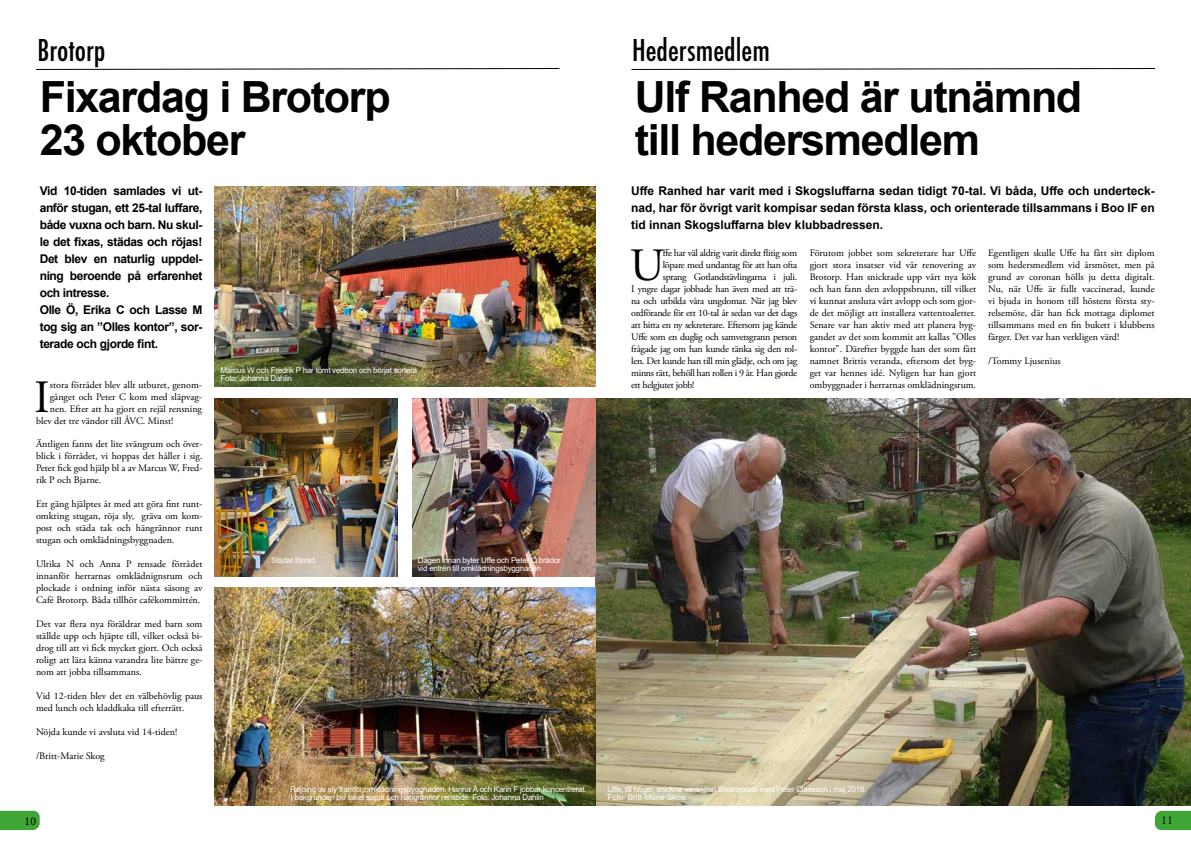
<style>
.page{position:relative;width:1191px;height:842px;background:#fff}
.page>*{position:absolute;margin:0;border:0;box-sizing:border-box;transform-origin:0 0}
.t1{font:46.2px "Adobe Garamond Pro";color:#000}
.t2{font:700 43px/43px "Arial";letter-spacing:-.03em;color:#000}
.t3{font:500 33px "Futura PT Cond";color:#000}
.t4{font:700 12px/17px "Arial";letter-spacing:-.03em;color:#000}
.t5{font:12px "Minion Pro";color:#000}
.t6{font:12px "Adobe Garamond Pro";color:#000}
.t7{font:10px/12px "Adobe Garamond Pro";color:#000;text-align:justify}
.t8{font:10px "Adobe Garamond Pro";letter-spacing:-.03em;color:#000}
.t9{font:8px/8px "Arial";letter-spacing:-.03em;color:#fff}
</style>
<div class="page">
<svg style="left:0;top:811px;width:40px;height:19px"></svg>
<svg style="left:1155px;top:811px;width:36px;height:19px"></svg>
<svg style="left:36px;top:68px;width:524px;height:2px"></svg>
<svg style="left:631px;top:68px;width:524px;height:2px"></svg>
<img style="left:595px;top:398px;width:596px;height:408px">
<img style="left:214px;top:187px;width:381px;height:200px">
<img style="left:214px;top:588px;width:381px;height:218px">
<img style="left:412px;top:398px;width:183px;height:179px">
<img style="left:214px;top:398px;width:184px;height:179px">
<h3 class="t3" style="left:37px;top:31px;width:69px">Brotorp</h3>
<h2 class="t2" style="left:40px;top:76px;width:352px">Fixardag i Brotorp<br>23 oktober</h2>
<p class="t4" style="left:40px;top:183px;width:164px">Vid 10-tiden samlades vi ut&shy;anför stugan, ett 25-tal luffare, både vuxna och barn. Nu skul&shy;le det fixas, städas och röjas!<br>Det blev en naturlig uppdel&shy;ning beroende på erfarenhet och intresse.<br>Olle Ö, Erika C och Lasse M tog sig an ”Olles kontor”, sor&shy;terade och gjorde fint.</p>
<h1 class="t1" style="left:34px;top:370px;width:17px">I</h1>
<p class="t7" style="left:50px;top:379px;width:154px">stora förrådet blev allt utburet, genom-</p>
<p class="t7" style="left:50px;top:391px;width:154px">gånget och Peter C kom med släpvag-</p>
<p class="t7" style="left:50px;top:403px;width:154px">nen. Efter att ha gjort en rejäl rensning</p>
<p class="t7" style="left:36px;top:415px;width:139px">blev det tre vändor till ÅVC. Minst!</p>
<p class="t7" style="left:36px;top:438px;width:168px">Äntligen fanns det lite svängrum och över&shy;blick i förrådet, vi hoppas det håller i sig.<br>Peter fick god hjälp bl a av Marcus W, Fred&shy;rik P och Bjarne.</p>
<p class="t7" style="left:36px;top:498px;width:168px">Ett gäng hjälptes åt med att göra fint runt&shy;omkring stugan, röja sly, gräva om kom&shy;post och städa tak och hängrännor runt stugan och omklädningsbyggnaden.</p>
<p class="t7" style="left:36px;top:558px;width:168px">Ulrika N och Anna P rensade förrådet innanför herrarnas omklädnignsrum och plockade i ordning inför nästa säsong av Café Brotorp. Båda tillhör cafékommittén.</p>
<p class="t7" style="left:36px;top:618px;width:168px">Det var flera nya föräldrar med barn som ställde upp och hjäpte till, vilket också bi&shy;drog till att vi fick mycket gjort. Och också roligt att lära känna varandra lite bättre ge&shy;nom att jobba tillsammans.</p>
<p class="t7" style="left:36px;top:690px;width:168px">Vid 12-tiden blev det en välbehövlig paus med lunch och kladdkaka till efterrätt.</p>
<p class="t7" style="left:36px;top:726px;width:143px">Nöjda kunde vi avsluta vid 14-tiden!</p>
<p class="t7" style="left:36px;top:750px;width:70px">/Britt-Marie Skog</p>
<p class="t9" style="left:220px;top:366px;width:198px">Marcus W och Fredrik P har tömt vedbon och börjat sortera<br>Foto: Johanna Dahlin</p>
<p class="t9" style="left:271px;top:556px;width:45px">Städat förråd</p>
<p class="t9" style="left:418px;top:556px;width:144px">Dagen innan byter Uffe och Peter O brädor vid entrén till omklädningsbyggnaden</p>
<p class="t9" style="left:290px;top:785px;width:297px">Röjning av sly framför omklädningsbyggnaden. Hanna Å och Karin F jobbar koncentrerat.<br>I bakgrunden blir taket sopat och hängrännor rensade. Foto: Johanna Dahlin</p>
<h3 class="t3" style="left:632px;top:31px;width:139px">Hedersmedlem</h3>
<h2 class="t2" style="left:635px;top:76px;width:449px">Ulf Ranhed är utnämnd till hedersmedlem</h2>
<p class="t4" style="left:631px;top:183px;width:525px;text-align:justify">Uffe Ranhed har varit med i Skogsluffarna sedan tidigt 70-tal. Vi båda, Uffe och underteck&shy;nad, har för övrigt varit kompisar sedan första klass, och orienterade tillsammans i Boo IF en tid innan Skogsluffarna blev klubbadressen.</p>
<h1 class="t1" style="left:629px;top:238px;width:36px">U</h1>
<p class="t8" style="left:663px;top:247px;width:136px">ffe har väl aldrig varit direkt flitig som</p>
<p class="t7" style="left:809px;top:247px;width:168px">Förutom jobbet som sekreterare har Uffe gjort stora insatser vid vår renovering av Brotorp. Han snickrade upp vårt nya kök och han fann den avloppsbrunn, till vilket vi kunnat ansluta vårt avlopp och som gjor&shy;de det möjligt att installera vattentoaletter.<br>Senare var han aktiv med att planera byg&shy;gandet av det som kommit att kallas ”Olles kontor”. Därefter byggde han det som fått namnet Brittis veranda, eftersom det byg&shy;get var hennes idé. Nyligen har han gjort ombyggnader i herrarnas omklädningsrum.</p>
<p class="t7" style="left:988px;top:247px;width:168px">Egentligen skulle Uffe ha fått sitt diplom som hedersmedlem vid årsmötet, men på grund av coronan hölls ju detta digitalt.<br>Nu, när Uffe är fullt vaccinerad, kunde vi bjuda in honom till höstens första sty&shy;relsemöte, där han fick mottaga diplomet tillsammans med en fin bukett i klubbens färger. Det var han verkligen värd!</p>
<p class="t8" style="left:663px;top:259px;width:136px">löpare med undantag för att han ofta</p>
<p class="t8" style="left:663px;top:271px;width:136px">sprang Gotlandstävlingarna i juli.</p>
<p class="t8" style="left:631px;top:283px;width:168px">I yngre dagar jobbade han även med att trä-</p>
<p class="t8" style="left:631px;top:295px;width:168px">na och utbilda våra ungdomar. När jag blev</p>
<p class="t8" style="left:631px;top:307px;width:168px">ordförande för ett 10-tal år sedan var det dags</p>
<p class="t8" style="left:631px;top:319px;width:168px">att hitta en ny sekreterare. Eftersom jag kände</p>
<p class="t8" style="left:631px;top:331px;width:168px">Uffe som en duglig och samvetsgrann person</p>
<p class="t8" style="left:631px;top:343px;width:168px">frågade jag om han kunde tänka sig den rol-</p>
<p class="t8" style="left:631px;top:355px;width:167px">len. Det kunde han till min glädje, och om jag</p>
<p class="t8" style="left:631px;top:367px;width:168px">minns rätt, behöll han rollen i 9 år. Han gjorde</p>
<p class="t8" style="left:631px;top:379px;width:65px">ett helgjutet jobb!</p>
<p class="t7" style="left:988px;top:355px;width:74px">/Tommy Ljusenius</p>
<p class="t9" style="left:607px;top:785px;width:261px">Uffe, till höger, snickrar verandan tillsammans med Peter Claesson i maj 2019.<br>Foto: Britt-Marie Skog</p>
<p class="t5" style="left:25px;top:813px;width:13px">10</p>
<p class="t6" style="left:1161px;top:813px;width:13px">11</p>
</div>
